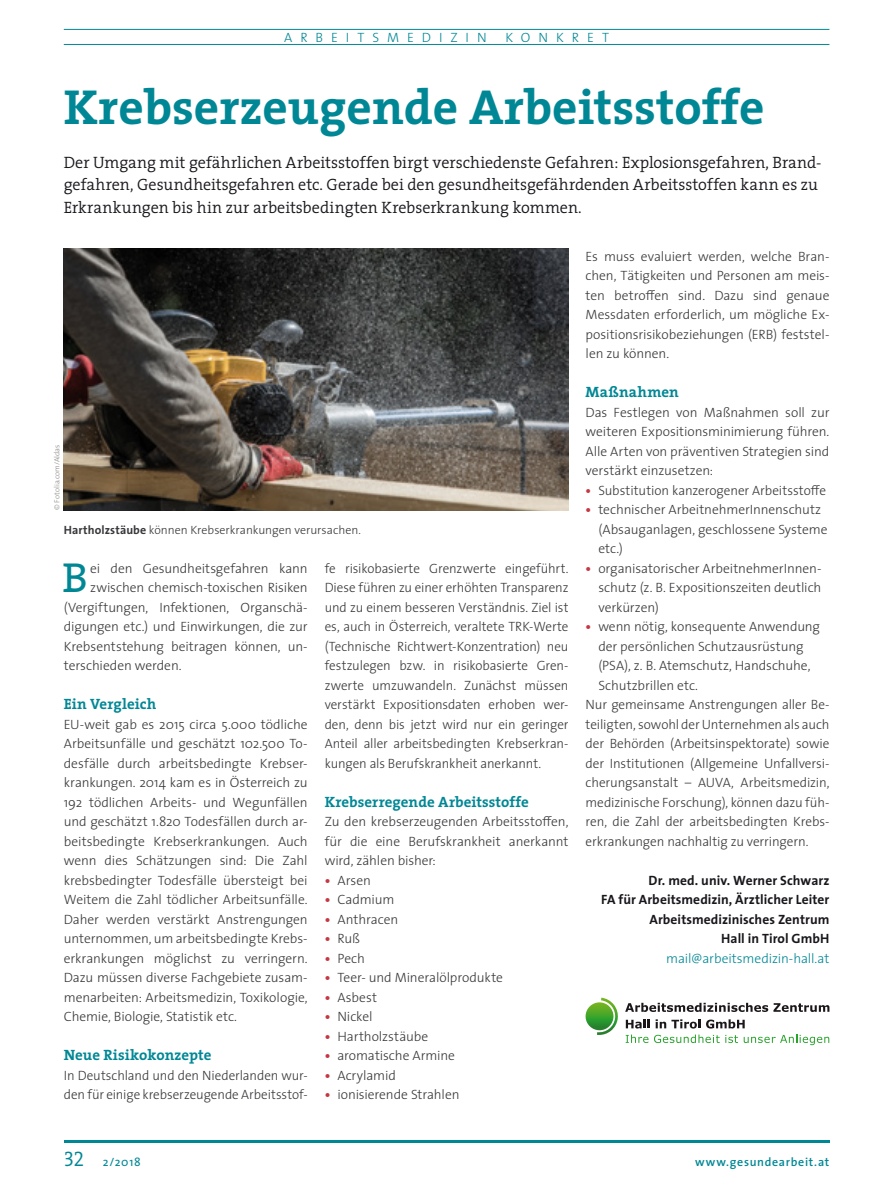
<style>
.page{position:relative;width:872px;height:1191px;background:#fff}
.page>*{position:absolute;margin:0;border:0;box-sizing:border-box;transform-origin:0 0}
.t1{font:700 49.5px "The Serif";color:#008795}
.t2{font:42.45px "The Serif";color:#008795}
.t3{font:300 16.5px/22.5px "The Serif";color:#1a171c}
.t4{font:700 15px "The Serif";color:#008795}
.t5{font:300 13.5px/19.5px "The Sans";letter-spacing:-.005em;color:#38373a;text-align:justify}
.t6{font:700 13.5px/19.5px "The Sans";letter-spacing:.005em;color:#1a171c;text-align:right}
.t7{font:300 13.5px "The Sans";letter-spacing:-.015em;color:#008795}
.t8{font:300 13.5px "The Sans";letter-spacing:.59em;color:#008795}
.t9{font:300 13.5px "The Sans";letter-spacing:.595em;color:#008795}
.t10{font:300 12px "The Sans";color:#38373a}
.t11{font:600 12px "The Sans";letter-spacing:.06em;color:#008795}
.t12{font:12px "The Sans";color:#008795}
.t13{font:300 7.5px "The Sans";color:#888785}
.s1{font-weight:700}
.s2{font-weight:700;color:#c73642}
.s3{font-family:"The Serif Semi Light Caps";font-size:21px}
</style>
<div class="page">
<hr style="left:64px;top:1140px;width:765px;height:2px;background:#008795">
<hr style="left:64px;top:29px;width:765px;height:1px;background:#008795">
<hr style="left:64px;top:44px;width:765px;height:1px;background:#008795">
<img style="left:64px;top:248px;width:504px;height:262px">
<svg style="left:585px;top:1002px;width:28px;height:28px"></svg>
<svg style="left:597px;top:997px;width:21px;height:38px"></svg>
<svg style="left:625px;top:1034px;width:23px;height:9px"></svg>
<svg style="left:654px;top:1034px;width:65px;height:9px"></svg>
<svg style="left:725px;top:1034px;width:104px;height:11px"></svg>
<svg style="left:625px;top:1002px;width:204px;height:10px"></svg>
<svg style="left:626px;top:1019px;width:23px;height:9px"></svg>
<svg style="left:655px;top:1019px;width:45px;height:9px"></svg>
<svg style="left:706px;top:1019px;width:38px;height:9px"></svg>
<p class="t8" style="left:284px;top:26px;width:204px">ARBEITSMEDIZIN</p>
<p class="t9" style="left:505px;top:26px;width:105px">KONKRET</p>
<h1 class="t1" style="left:64px;top:66px;width:702px">Krebserzeugende Arbeitsstoffe</h1>
<p class="t3" style="left:64px;top:150px;width:759px">Der Umgang mit gefährlichen Arbeitsstoffen birgt verschiedenste Gefahren: Explosionsgefahren, Brand&shy;gefahren, Gesundheitsgefahren etc. Gerade bei den gesundheitsgefährdenden Arbeitsstoffen kann es zu<br>Erkrankungen bis hin zur arbeitsbedingten Krebserkrankung kommen.</p>
<p class="t13" style="left:51px;top:510px;width:67px;rotate:-90deg">© Fotolia.com/Aldas</p>
<p class="t10" style="left:64px;top:520px;width:298px"><span class="s1">Hartholzstäube</span> können Krebserkrankungen verursachen.</p>
<h2 class="t2" style="left:63px;top:542px;width:27px">B</h2>
<p class="t5" style="left:90px;top:558px;width:219px">ei den Gesundheitsgefahren kann</p>
<p class="t5" style="left:90px;top:577px;width:219px">zwischen chemisch-toxischen Risiken</p>
<p class="t5" style="left:64px;top:597px;width:245px">(Vergiftungen, Infektionen, Organschä-</p>
<p class="t5" style="left:64px;top:616px;width:245px">digungen etc.) und Einwirkungen, die zur</p>
<p class="t5" style="left:64px;top:636px;width:245px">Krebsentstehung beitragen können, un-</p>
<p class="t5" style="left:64px;top:655px;width:119px">terschieden werden.</p>
<p class="t4" style="left:64px;top:691px;width:94px">Ein Vergleich</p>
<p class="t5" style="left:64px;top:714px;width:245px">EU-weit gab es 2015 circa 5.000 tödliche Arbeitsunfälle und geschätzt 102.500 To&shy;desfälle durch arbeitsbedingte Krebser&shy;krankungen. 2014 kam es in Österreich zu 192 tödlichen Arbeits- und Wegunfällen und geschätzt 1.820 Todesfällen durch ar&shy;beitsbedingte Krebserkrankungen. Auch wenn dies Schätzungen sind: Die Zahl krebsbedingter Todesfälle übersteigt bei Weitem die Zahl tödlicher Arbeitsunfälle.<br>Daher werden verstärkt Anstrengungen unternommen, um arbeitsbedingte Krebs&shy;erkrankungen möglichst zu verringern.<br>Dazu müssen diverse Fachgebiete zusam&shy;menarbeiten: Arbeitsmedizin, Toxikologie, Chemie, Biologie, Statistik etc.</p>
<p class="t4" style="left:64px;top:1042px;width:149px">Neue Risikokonzepte</p>
<p class="t5" style="left:64px;top:1065px;width:245px">In Deutschland und den Niederlanden wur&shy;den für einige krebserzeugende Arbeitsstof-</p>
<p class="t5" style="left:325px;top:558px;width:245px">fe risikobasierte Grenzwerte eingeführt.<br>Diese führen zu einer erhöhten Transparenz und zu einem besseren Verständnis. Ziel ist es, auch in Österreich, veraltete TRK-Werte (Technische Richtwert-Konzentration) neu festzulegen bzw. in risikobasierte Gren&shy;zwerte umzuwandeln. Zunächst müssen verstärkt Expositionsdaten erhoben wer&shy;den, denn bis jetzt wird nur ein geringer Anteil aller arbeitsbedingten Krebserkran&shy;kungen als Berufskrankheit anerkannt.</p>
<p class="t4" style="left:325px;top:789px;width:205px">Krebserregende Arbeitsstoffe</p>
<p class="t5" style="left:325px;top:811px;width:245px">Zu den krebserzeugenden Arbeitsstoffen, für die eine Berufskrankheit anerkannt wird, zählen bisher:</p>
<p class="t5" style="left:325px;top:870px;width:48px"><span class="s2">•</span> Arsen</p>
<p class="t5" style="left:325px;top:889px;width:71px"><span class="s2">•</span> Cadmium</p>
<p class="t5" style="left:325px;top:909px;width:75px"><span class="s2">•</span> Anthracen</p>
<p class="t5" style="left:325px;top:928px;width:37px"><span class="s2">•</span> Ruß</p>
<p class="t5" style="left:325px;top:948px;width:42px"><span class="s2">•</span> Pech</p>
<p class="t5" style="left:325px;top:967px;width:180px"><span class="s2">•</span> Teer- und Mineralölprodukte</p>
<p class="t5" style="left:325px;top:987px;width:54px"><span class="s2">•</span> Asbest</p>
<p class="t5" style="left:325px;top:1006px;width:49px"><span class="s2">•</span> Nickel</p>
<p class="t5" style="left:325px;top:1026px;width:105px"><span class="s2">•</span> Hartholzstäube</p>
<p class="t5" style="left:325px;top:1045px;width:132px"><span class="s2">•</span> aromatische Armine</p>
<p class="t5" style="left:325px;top:1065px;width:73px"><span class="s2">•</span> Acrylamid</p>
<p class="t5" style="left:325px;top:1084px;width:136px"><span class="s2">•</span> ionisierende Strahlen</p>
<p class="t5" style="left:585px;top:246px;width:245px">Es muss evaluiert werden, welche Bran&shy;chen, Tätigkeiten und Personen am meis&shy;ten betroffen sind. Dazu sind genaue Messdaten erforderlich, um mögliche Ex&shy;positionsrisikobeziehungen (ERB) feststel&shy;len zu können.</p>
<p class="t4" style="left:585px;top:379px;width:95px">Maßnahmen</p>
<p class="t5" style="left:585px;top:402px;width:245px">Das Festlegen von Maßnahmen soll zur weiteren Expositionsminimierung führen.<br>Alle Arten von präventiven Strategien sind verstärkt einzusetzen:</p>
<p class="t5" style="left:585px;top:480px;width:242px"><span class="s2">•</span> Substitution kanzerogener Arbeitsstoffe</p>
<p class="t5" style="left:598px;top:499px;width:231px;text-align:left;text-indent:-13px"><span class="s2">•</span> technischer ArbeitnehmerInnenschutz (Absauganlagen, geschlossene Systeme etc.)</p>
<p class="t5" style="left:598px;top:558px;width:224px;text-indent:-13px"><span class="s2">•</span> organisatorischer ArbeitnehmerInnen&shy;schutz (z. B. Expositionszeiten deutlich verkürzen)</p>
<p class="t5" style="left:585px;top:616px;width:236px"><span class="s2">•</span> wenn nötig, konsequente Anwendung</p>
<p class="t5" style="left:598px;top:636px;width:207px">der persönlichen Schutzausrüstung</p>
<p class="t5" style="left:598px;top:655px;width:214px">(PSA), z. B. Atemschutz, Handschuhe,</p>
<p class="t5" style="left:598px;top:675px;width:101px">Schutzbrillen etc.</p>
<p class="t5" style="left:585px;top:694px;width:245px">Nur gemeinsame Anstrengungen aller Be-</p>
<p class="t5" style="left:585px;top:714px;width:245px">teiligten, sowohl der Unternehmen als auch</p>
<p class="t5" style="left:585px;top:733px;width:245px">der Behörden (Arbeitsinspektorate) sowie</p>
<p class="t5" style="left:585px;top:753px;width:245px">der Institutionen (Allgemeine Unfallversi-</p>
<p class="t5" style="left:585px;top:772px;width:245px">cherungsanstalt – AUVA, Arbeitsmedizin,</p>
<p class="t5" style="left:585px;top:792px;width:245px">medizinische Forschung), können dazu füh-</p>
<p class="t5" style="left:585px;top:811px;width:245px">ren, die Zahl der arbeitsbedingten Krebs-</p>
<p class="t5" style="left:585px;top:831px;width:224px">erkrankungen nachhaltig zu verringern.</p>
<p class="t6" style="left:601px;top:870px;width:230px">Dr. med. univ. Werner Schwarz<br>FA für Arbeitsmedizin, Ärztlicher Leiter<br>Arbeitsmedizinisches Zentrum<br>Hall in Tirol GmbH</p>
<p class="t7" style="left:666px;top:947px;width:165px">mail@arbeitsmedizin-hall.at</p>
<p class="t12" style="left:64px;top:1151px;width:78px"><span class="s3">32</span> 2/2018</p>
<p class="t11" style="left:695px;top:1151px;width:136px">www.gesundearbeit.at</p>
</div>
